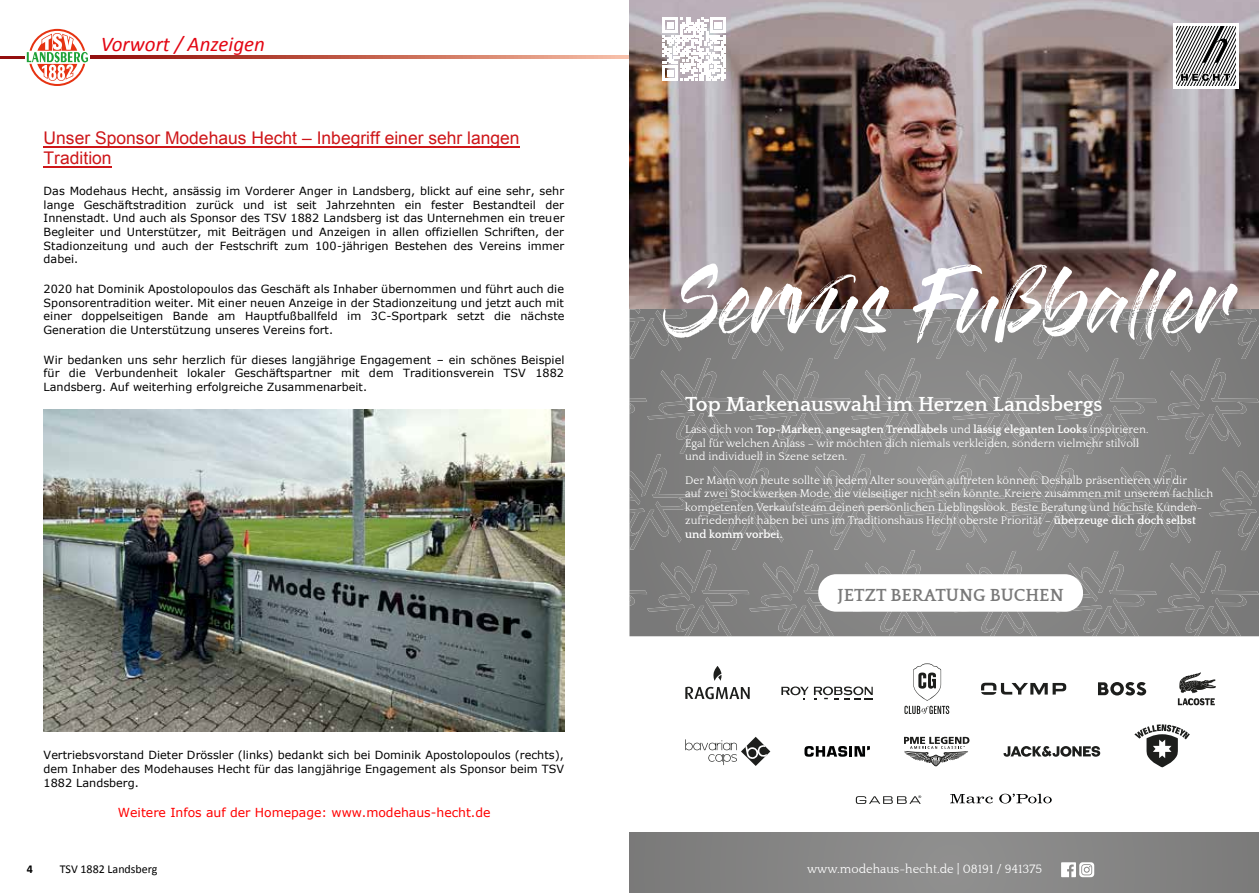
<style>
.page{position:relative;width:1259px;height:893px;background:#fff}
.page>*{position:absolute;margin:0;border:0;box-sizing:border-box;transform-origin:0 0}
.t1{font:65.85px "Gloss And Bloom";color:#fff}
.t2{font:700 21px "Quattrocento";color:#fff}
.t3{font:italic 21px "Calibri";color:#e30613}
.t4{font:700 18px "Quattrocento";color:#797979}
.t5{font:17.4px/20px "Arial";color:#ce1619}
.t6{font:12.45px "Verdana";color:#f00}
.t7{font:12.45px "Quattrocento";color:#fff}
.t8{font:12px "Calibri";color:#000}
.t9{font:700 12px "Calibri";color:#000}
.t10{font:11.4px/13.6px "Quattrocento";color:#fff}
.t11{font:11.25px/13.6px "Verdana";color:#000;text-align:justify}
.s1{font-weight:700}
</style>
<div class="page">
<hr style="left:44px;top:146px;width:476px;height:1px;background:#ce1619">
<hr style="left:44px;top:166px;width:68px;height:1px;background:#ce1619">
<img style="left:44px;top:409px;width:520px;height:323px">
<svg style="left:27px;top:29px;width:61px;height:57px"></svg>
<svg style="left:91px;top:56px;width:538px;height:3px;background:#c36150"></svg>
<hr style="left:0;top:56px;width:24px;height:3px;background:#930f0f">
<div style="left:629px;top:832px;width:630px;height:61px;background:#858585"></div>
<svg style="left:629px;top:308px;width:630px;height:328px;background:#868686"></svg>
<img style="left:629px;top:0;width:630px;height:308px">
<div style="left:1173px;top:23px;width:65px;height:66px;background:#fff"></div>
<svg style="left:1171px;top:26px;width:64px;height:60px"></svg>
<svg style="left:1061px;top:862px;width:33px;height:15px"></svg>
<svg style="left:662px;top:18px;width:63px;height:63px"></svg>
<div style="left:818px;top:574px;width:265px;height:38px;background:#fff;border-radius:18px"></div>
<svg style="left:1003px;top:746px;width:97px;height:11px"></svg>
<svg style="left:1134px;top:724px;width:55px;height:43px"></svg>
<svg style="left:999px;top:794px;width:52px;height:9px"></svg>
<svg style="left:950px;top:794px;width:43px;height:9px"></svg>
<svg style="left:1098px;top:682px;width:48px;height:13px"></svg>
<svg style="left:685px;top:737px;width:85px;height:29px"></svg>
<svg style="left:1178px;top:672px;width:38px;height:33px"></svg>
<svg style="left:713px;top:666px;width:8px;height:15px"></svg>
<svg style="left:685px;top:687px;width:64px;height:12px"></svg>
<svg style="left:904px;top:737px;width:65px;height:29px"></svg>
<svg style="left:804px;top:746px;width:66px;height:11px"></svg>
<svg style="left:856px;top:795px;width:65px;height:9px"></svg>
<svg style="left:781px;top:686px;width:27px;height:13px"></svg>
<svg style="left:814px;top:686px;width:58px;height:13px"></svg>
<svg style="left:904px;top:663px;width:45px;height:51px"></svg>
<svg style="left:981px;top:683px;width:85px;height:12px"></svg>
<h2 class="t3" style="left:101px;top:29px;width:166px">Vorwort / Anzeigen</h2>
<h3 class="t5" style="left:44px;top:128px;width:477px">Unser Sponsor Modehaus Hecht – Inbegriff einer sehr langen<br>Tradition</h3>
<p class="t11" style="left:44px;top:184px;width:522px">Das Modehaus Hecht, ansässig im Vorderer Anger in Landsberg, blickt auf eine sehr, sehr lange Geschäftstradition zurück und ist seit Jahrzehnten ein fester Bestandteil der Innenstadt. Und auch als Sponsor des TSV 1882 Landsberg ist das Unternehmen ein treuer Begleiter und Unterstützer, mit Beiträgen und Anzeigen in allen offiziellen Schriften, der Stadionzeitung und auch der Festschrift zum 100-jährigen Bestehen des Vereins immer dabei.</p>
<p class="t11" style="left:44px;top:282px;width:522px">2020 hat Dominik Apostolopoulos das Geschäft als Inhaber übernommen und führt auch die Sponsorentradition weiter. Mit einer neuen Anzeige in der Stadionzeitung und jetzt auch mit einer doppelseitigen Bande am Hauptfußballfeld im 3C-Sportpark setzt die nächste Generation die Unterstützung unseres Vereins fort.</p>
<p class="t11" style="left:44px;top:353px;width:522px">Wir bedanken uns sehr herzlich für dieses langjährige Engagement – ein schönes Beispiel für die Verbundenheit lokaler Geschäftspartner mit dem Traditionsverein TSV 1882<br>Landsberg. Auf weiterhing erfolgreiche Zusammenarbeit.</p>
<p class="t11" style="left:44px;top:748px;width:522px">Vertriebsvorstand Dieter Drössler (links) bedankt sich bei Dominik Apostolopoulos (rechts), dem Inhaber des Modehauses Hecht für das langjährige Engagement als Sponsor beim TSV 1882 Landsberg.</p>
<p class="t6" style="left:118px;top:804px;width:374px">Weitere Infos auf der Homepage: www.modehaus-hecht.de</p>
<p class="t9" style="left:27px;top:860px;width:8px">4</p>
<p class="t8" style="left:60px;top:861px;width:99px">TSV 1882 Landsberg</p>
<h1 class="t1" style="left:668px;top:272px;width:564px">Servus Fußballer</h1>
<h2 class="t2" style="left:685px;top:393px;width:418px">Top Markenauswahl im Herzen Landsbergs</h2>
<p class="t10" style="left:685px;top:423px;width:465px">Lass dich von <span class="s1">Top-Marken</span>, <span class="s1">angesagten Trendlabels</span> und <span class="s1">lässig eleganten Looks</span> inspirieren.<br>Egal für welchen Anlass – wir möchten dich niemals verkleiden, sondern vielmehr stilvoll und individuell in Szene setzen.</p>
<p class="t10" style="left:685px;top:473px;width:529px">Der Mann von heute sollte in jedem Alter souverän auftreten können: Deshalb präsentieren wir dir<br>auf zwei Stockwerken Mode, die vielseitiger nicht sein könnte. Kreiere zusammen mit unserem fachlich kompetenten Verkaufsteam deinen persönlichen Lieblingslook. Beste Beratung und höchste Kunden&shy;zufriedenheit haben bei uns im Traditionshaus Hecht oberste Priorität – <span class="s1">überzeuge dich doch selbst und komm vorbei.</span></p>
<h3 class="t4" style="left:837px;top:585px;width:228px">JETZT BERATUNG BUCHEN</h3>
<p class="t7" style="left:807px;top:862px;width:237px">www.modehaus-hecht.de | 08191 / 941375</p>
</div>
